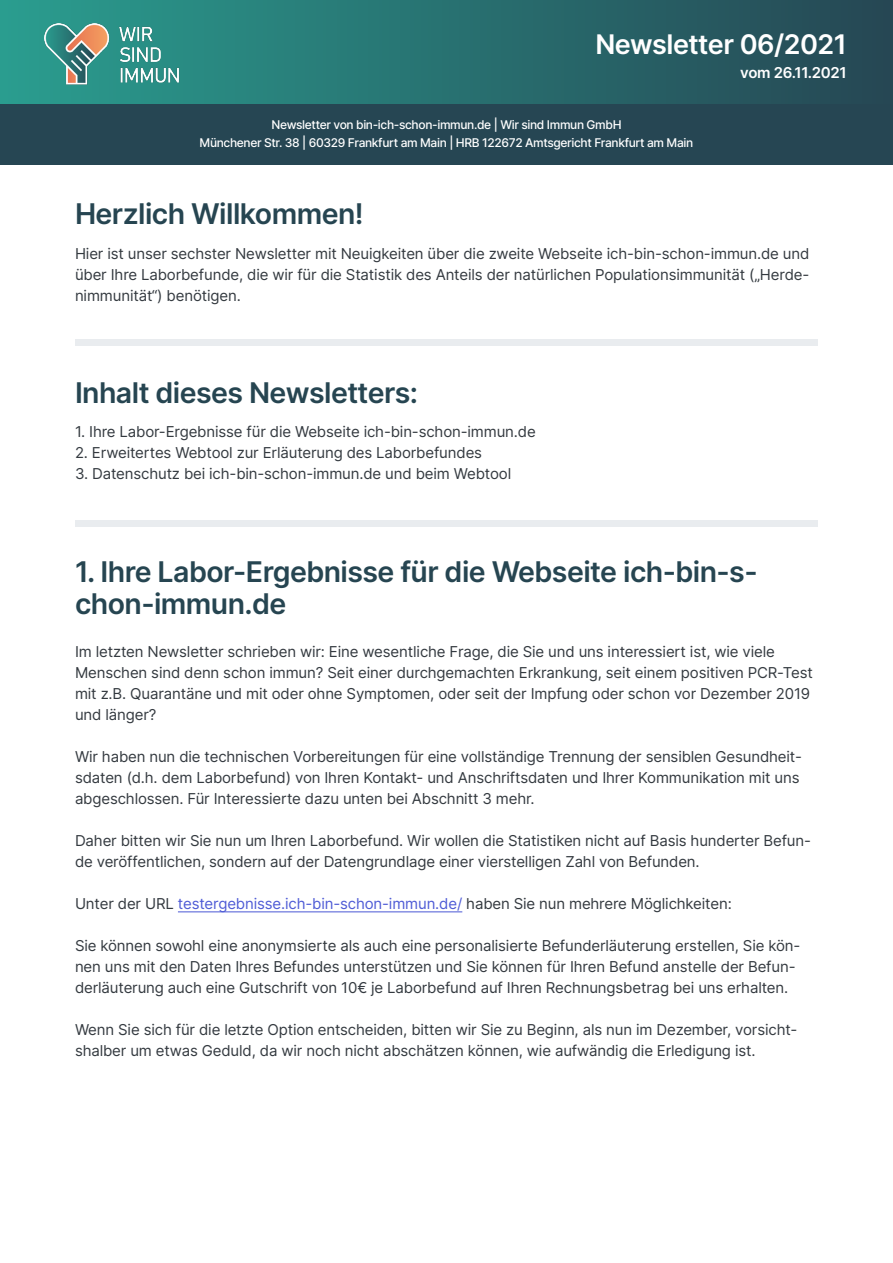
<style>
.page{position:relative;width:893px;height:1263px;background:#fff}
.page>*{position:absolute;margin:0;border:0;box-sizing:border-box;transform-origin:0 0}
.t1{font:600 28.5px/31.5px "Inter";letter-spacing:-.02em;color:#264551}
.t2{font:600 27px "Inter";letter-spacing:-.02em;color:#fff}
.t3{font:15px/21px "Inter";letter-spacing:-.01em;color:#343a40}
.t4{font:600 15px "Inter";letter-spacing:-.02em;color:#fff}
.t5{font:500 12px/18px "Inter";letter-spacing:-.03em;color:#fff;text-align:center}
.s1{color:#4f5cd6}
</style>
<div class="page">
<div style="left:0;top:0;width:893px;height:105px;background:linear-gradient(to right,#2a9d8f,#264753)"></div>
<div style="left:0;top:105px;width:893px;height:60px;background:#264653"></div>
<img style="left:44px;top:24px;width:135px;height:64px">
<div style="left:75px;top:339px;width:743px;height:6px;background:#e9ecef"></div>
<div style="left:75px;top:521px;width:743px;height:6px;background:#e9ecef"></div>
<hr style="left:178px;top:911px;width:284px;height:1px;background:#4f5cd6">
<h2 class="t2" style="left:595px;top:25px;width:253px">Newsletter 06/2021</h2>
<p class="t4" style="left:740px;top:62px;width:108px">vom 26.11.2021</p>
<p class="t5" style="left:200px;top:116px;width:495px">Newsletter von bin-ich-schon-immun.de | Wir sind Immun GmbH<br>Münchener Str. 38 | 60329 Frankfurt am Main | HRB 122672 Amtsgericht Frankfurt am Main</p>
<h1 class="t1" style="left:75px;top:198px;width:290px">Herzlich Willkommen!</h1>
<p class="t3" style="left:75px;top:242px;width:736px;text-align:justify">Hier ist unser sechster Newsletter mit Neuigkeiten über die zweite Webseite ich-bin-schon-immun.de und über Ihre Laborbefunde, die wir für die Statistik des Anteils der natürlichen Populationsimmunität („Herde&shy;nimmunität“) benötigen.</p>
<h1 class="t1" style="left:75px;top:376px;width:345px">Inhalt dieses Newsletters:</h1>
<p class="t3" style="left:75px;top:421px;width:462px">1. Ihre Labor-Ergebnisse für die Webseite ich-bin-schon-immun.de</p>
<p class="t3" style="left:75px;top:442px;width:409px">2. Erweitertes Webtool zur Erläuterung des Laborbefundes</p>
<p class="t3" style="left:75px;top:463px;width:438px">3. Datenschutz bei ich-bin-schon-immun.de und beim Webtool</p>
<h1 class="t1" style="left:75px;top:555px;width:684px">1. Ihre Labor-Ergebnisse für die Webseite ich-bin-s&shy;chon-immun.de</h1>
<p class="t3" style="left:75px;top:641px;width:739px">Im letzten Newsletter schrieben wir: Eine wesentliche Frage, die Sie und uns interessiert ist, wie viele Menschen sind denn schon immun? Seit einer durchgemachten Erkrankung, seit einem positiven PCR-Test mit z.B. Quarantäne und mit oder ohne Symptomen, oder seit der Impfung oder schon vor Dezember 2019 und länger?</p>
<p class="t3" style="left:75px;top:746px;width:728px">Wir haben nun die technischen Vorbereitungen für eine vollständige Trennung der sensiblen Gesundheit&shy;sdaten (d.h. dem Laborbefund) von Ihren Kontakt- und Anschriftsdaten und Ihrer Kommunikation mit uns abgeschlossen. Für Interessierte dazu unten bei Abschnitt 3 mehr.</p>
<p class="t3" style="left:75px;top:830px;width:738px">Daher bitten wir Sie nun um Ihren Laborbefund. Wir wollen die Statistiken nicht auf Basis hunderter Befun&shy;de veröffentlichen, sondern auf der Datengrundlage einer vierstelligen Zahl von Befunden.</p>
<p class="t3" style="left:75px;top:893px;width:658px">Unter der URL <span class="s1">testergebnisse.ich-bin-schon-immun.de/</span> haben Sie nun mehrere Möglichkeiten:</p>
<p class="t3" style="left:75px;top:935px;width:727px">Sie können sowohl eine anonymsierte als auch eine personalisierte Befunderläuterung erstellen, Sie kön&shy;nen uns mit den Daten Ihres Befundes unterstützen und Sie können für Ihren Befund anstelle der Befun&shy;derläuterung auch eine Gutschrift von 10€ je Laborbefund auf Ihren Rechnungsbetrag bei uns erhalten.</p>
<p class="t3" style="left:75px;top:1019px;width:724px">Wenn Sie sich für die letzte Option entscheiden, bitten wir Sie zu Beginn, als nun im Dezember, vorsicht&shy;shalber um etwas Geduld, da wir noch nicht abschätzen können, wie aufwändig die Erledigung ist.</p>
</div>
